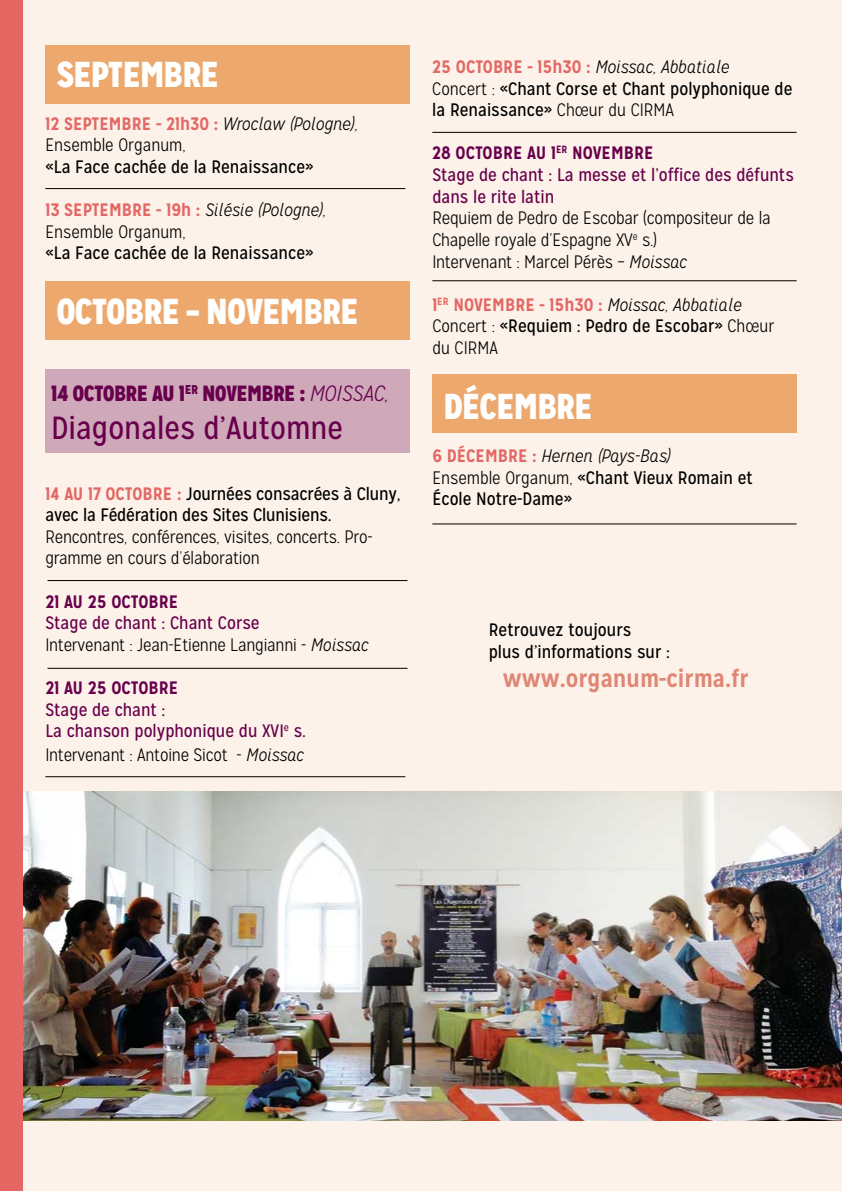
<style>
.page{position:relative;width:842px;height:1191px;background:#fcf2e9}
.page>*{position:absolute;margin:0;border:0;box-sizing:border-box;transform-origin:0 0}
.t1{font:900 36px "Mission Gothic";color:#fff}
.t2{font:32px "Mission Gothic";color:#68004c}
.t3{font:700 24px "Mission Gothic";color:#df8674}
.t4{font:900 22px "Mission Gothic";color:#68004c}
.t5{font:18px/21.6px "Mission Gothic";color:#000}
.t6{font:300 18px/21.6px "Mission Gothic";letter-spacing:-.01em;color:#000}
.t7{font:18px/21.6px "Mission Gothic";color:#68004c}
.t8{font:700 18px/21.6px "Mission Gothic";color:#e46764}
.t9{font:italic 300 18px/21.6px "Mission Gothic";color:#000}
.t10{font:700 18px "Mission Gothic";color:#68004c}
.s1{font-weight:300;font-style:italic;color:#000}
.s2{font-weight:300;color:#000}
.s3{font-weight:700;font-style:normal;color:#e46764}
.s4{font-style:normal}
.s5{font-weight:300;font-style:italic}
.s6{font-weight:700;color:#e46764}
.s7{font-weight:400;color:#68004c}
.s8{font-style:italic}
.s9{font-weight:300}
.s10{font-weight:700}
</style>
<div class="page">
<img style="left:23px;top:791px;width:819px;height:329px">
<div style="left:0;top:0;width:23px;height:1191px;background:#e46764"></div>
<div style="left:45px;top:45px;width:365px;height:59px;background:#eda96d"></div>
<div style="left:432px;top:374px;width:365px;height:59px;background:#eda96d"></div>
<div style="left:45px;top:281px;width:365px;height:59px;background:#eda96d"></div>
<hr style="left:45px;top:188px;width:360px;height:1px;background:#000">
<hr style="left:432px;top:132px;width:365px;height:1px;background:#000">
<hr style="left:432px;top:280px;width:365px;height:1px;background:#000">
<hr style="left:432px;top:523px;width:365px;height:1px;background:#000">
<hr style="left:48px;top:668px;width:359px;height:1px;background:#000">
<hr style="left:48px;top:580px;width:359px;height:1px;background:#000">
<hr style="left:45px;top:776px;width:360px;height:1px;background:#000">
<div style="left:45px;top:369px;width:365px;height:83px;background:#cfa9ba"></div>
<h1 class="t1" style="left:57px;top:50px;width:163px">SEPTEMBRE</h1>
<p class="t8" style="left:45px;top:113px;width:314px">12 SEPTEMBRE - 21h30 : <span class="s1">Wroclaw (Pologne),<br></span><span class="s2">Ensemble Organum,</span></p>
<p class="t5" style="left:45px;top:156px;width:270px">«La Face cachée de la Renaissance»</p>
<p class="t9" style="left:45px;top:199px;width:282px"><span class="s3">13 SEPTEMBRE - 19h :</span> Silésie (Pologne),<br><span class="s4">Ensemble Organum,</span></p>
<p class="t5" style="left:45px;top:242px;width:270px">«La Face cachée de la Renaissance»</p>
<h1 class="t1" style="left:57px;top:288px;width:303px">OCTOBRE – NOVEMBRE</h1>
<p class="t4" style="left:51px;top:379px;width:339px">14 OCTOBRE AU 1<sup>ER</sup> NOVEMBRE : <span class="s5">MOISSAC,</span></p>
<h2 class="t2" style="left:51px;top:409px;width:293px">Diagonales d’Automne</h2>
<p class="t5" style="left:45px;top:482px;width:357px"><span class="s6">14 AU 17 OCTOBRE :</span> Journées consacrées à Cluny, avec la Fédération des Sites Clunisiens.</p>
<p class="t6" style="left:45px;top:526px;width:329px">Rencontres, conférences, visites, concerts. Pro&shy;gramme en cours d’élaboration</p>
<p class="t10" style="left:45px;top:590px;width:134px">21 AU 25 OCTOBRE</p>
<p class="t6" style="left:45px;top:612px;width:325px"><span class="s7">Stage de chant : Chant Corse<br></span>Intervenant : Jean-Etienne Langianni - <span class="s8">Moissac</span></p>
<p class="t10" style="left:45px;top:676px;width:134px">21 AU 25 OCTOBRE</p>
<p class="t7" style="left:45px;top:698px;width:262px">Stage de chant :<br>La chanson polyphonique du XVI<sup>e</sup> s.</p>
<p class="t6" style="left:45px;top:744px;width:260px">Intervenant : Antoine Sicot - <span class="s8">Moissac</span></p>
<p class="t5" style="left:432px;top:56px;width:362px"><span class="s6">25 OCTOBRE - 15h30 :</span> <span class="s5">Moissac, Abbatiale<br></span><span class="s9">Concert :</span> «Chant Corse et Chant polyphonique de la Renaissance» <span class="s9">Chœur du CIRMA</span></p>
<p class="t7" style="left:432px;top:143px;width:363px"><span class="s10">28 OCTOBRE AU 1</span><sup>ER</sup> <span class="s10">NOVEMBRE<br></span>Stage de chant : La messe et l’office des défunts dans le rite latin</p>
<p class="t6" style="left:432px;top:207px;width:340px">Requiem de Pedro de Escobar (compositeur de la<br>Chapelle royale d’Espagne XV<sup>e</sup> s.)<br>Intervenant : Marcel Pérès – <span class="s8">Moissac</span></p>
<p class="t5" style="left:432px;top:294px;width:343px"><span class="s6">1</span><sup>ER</sup> <span class="s6">NOVEMBRE - 15h30 :</span> <span class="s5">Moissac, Abbatiale<br></span><span class="s9">Concert :</span> «Requiem : Pedro de Escobar» <span class="s9">Chœur du CIRMA</span></p>
<h1 class="t1" style="left:444px;top:383px;width:150px">DÉCEMBRE</h1>
<p class="t5" style="left:432px;top:445px;width:322px"><span class="s6">6 DÉCEMBRE :</span> <span class="s5">Hernen (Pays-Bas)<br></span><span class="s9">Ensemble Organum,</span> «Chant Vieux Romain et<br>École Notre-Dame»</p>
<p class="t5" style="left:489px;top:619px;width:183px">Retrouvez toujours<br>plus d’informations sur :</p>
<h3 class="t3" style="left:503px;top:663px;width:247px">www.organum-cirma.fr</h3>
</div>
